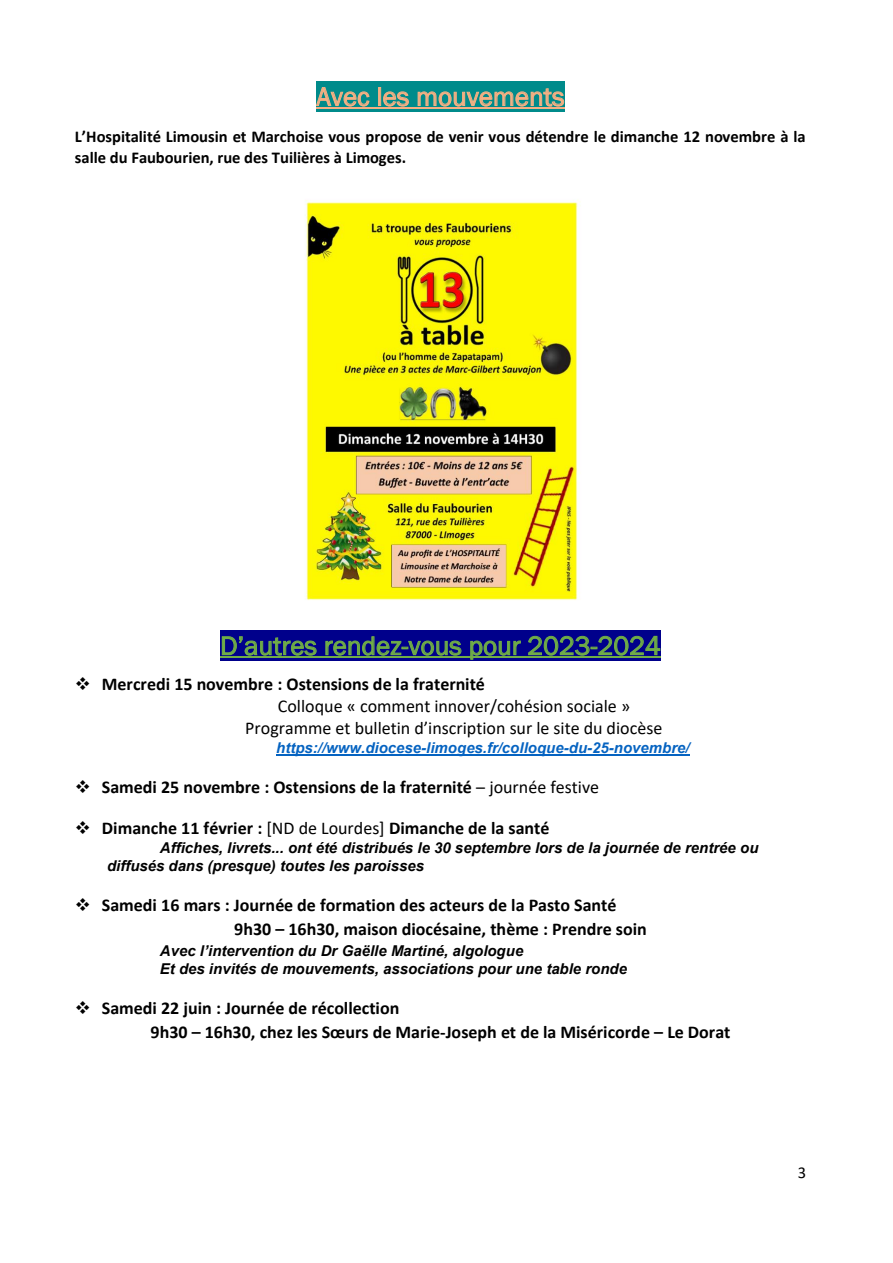
<style>
.page{position:relative;width:893px;height:1263px;background:#fff}
.page>*{position:absolute;margin:0;border:0;box-sizing:border-box;transform-origin:0 0}
.t1{font:27px "Franklin Gothic";color:#70ad47}
.t2{font:27px "Franklin Gothic";color:#f4b083}
.t3{font:700 18px/23.4px "Calibri";color:#000}
.t4{font:18px "Calibri";color:#000}
.t5{font:700 16.5px/21.8px "Calibri";color:#000}
.t6{font:16.5px "Calibri";color:#000}
.t7{font:italic 700 15px/18.6px "Arial";color:#000}
.t8{font:italic 700 15px "Arial";color:#0563c1}
.s1{font-weight:400}
</style>
<div class="page">
<div style="left:316px;top:81px;width:249px;height:30px;background:#008b8b"></div>
<hr style="left:316px;top:108px;width:249px;height:1px;background:#f4b083">
<div style="left:220px;top:630px;width:441px;height:31px;background:#00008b"></div>
<hr style="left:220px;top:657px;width:441px;height:1px;background:#70ad47">
<hr style="left:276px;top:754px;width:414px;height:2px;background:#0563c1">
<img style="left:305px;top:200px;width:275px;height:400px">
<p class="t2" style="left:316px;top:80px;width:250px">Avec les mouvements</p>
<p class="t5" style="left:75px;top:125px;width:732px">L’Hospitalité Limousin et Marchoise vous propose de venir vous détendre le dimanche 12 novembre à la salle du Faubourien, rue des Tuilières à Limoges.</p>
<p class="t1" style="left:220px;top:629px;width:442px">D’autres rendez-vous pour 2023-2024</p>
<p class="t3" style="left:75px;top:672px;width:412px">❖ Mercredi 15 novembre : Ostensions de la fraternité</p>
<p class="t4" style="left:278px;top:693px;width:354px">Colloque « comment innover/cohésion sociale »</p>
<p class="t4" style="left:245px;top:715px;width:419px">Programme et bulletin d’inscription sur le site du diocèse</p>
<p class="t8" style="left:276px;top:738px;width:415px">https://www.diocese-limoges.fr/colloque-du-25-novembre/</p>
<p class="t3" style="left:75px;top:775px;width:526px">❖ Samedi 25 novembre : Ostensions de la fraternité <span class="s1">– journée festive</span></p>
<p class="t3" style="left:75px;top:816px;width:476px">❖ Dimanche 11 février : <span class="s1">[ND de Lourdes]</span> Dimanche de la santé</p>
<p class="t7" style="left:107px;top:838px;width:653px;text-indent:53px">Affiches, livrets... ont été distribués le 30 septembre lors de la journée de rentrée ou diffusés dans (presque) toutes les paroisses</p>
<p class="t3" style="left:234px;top:893px;width:414px;text-indent:-159px">❖ Samedi 16 mars : Journée de formation des acteurs de la Pasto Santé<br>9h30 – 16h30, maison diocésaine, thème : Prendre soin</p>
<p class="t7" style="left:160px;top:941px;width:469px">Avec l’intervention du Dr Gaëlle Martiné, algologue<br>Et des invités de mouvements, associations pour une table ronde</p>
<p class="t3" style="left:151px;top:996px;width:581px;text-indent:-76px">❖ Samedi 22 juin : Journée de récollection<br>9h30 – 16h30, chez les Sœurs de Marie-Joseph et de la Miséricorde – Le Dorat</p>
<p class="t6" style="left:798px;top:1161px;width:10px">3</p>
</div>
